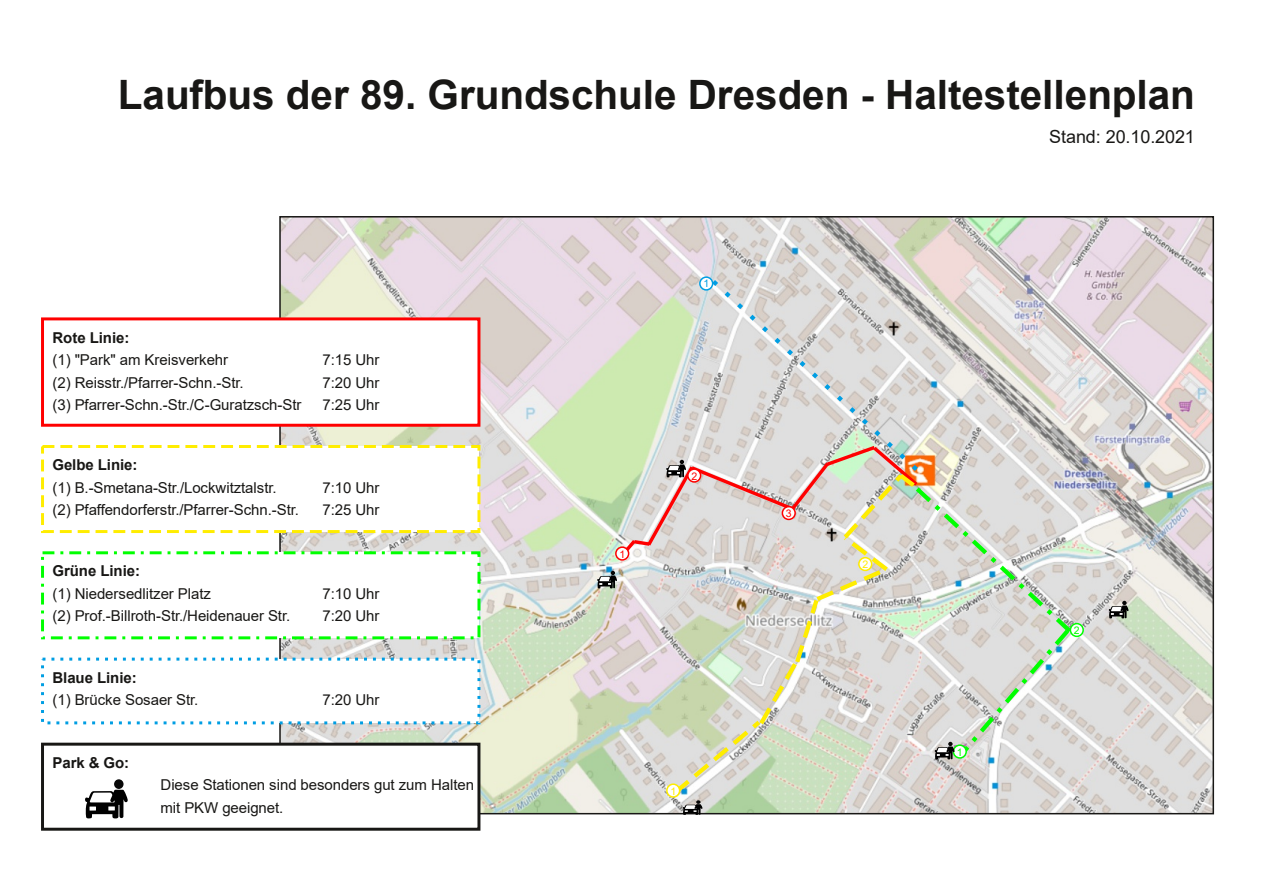
<style>
.page{position:relative;width:1263px;height:893px;background:#fff}
.page>*{position:absolute;margin:0;border:0;box-sizing:border-box;transform-origin:0 0}
.t1{font:700 40.5px "Arial";color:#181715}
.t2{font:18px "Arial";letter-spacing:-.005em;color:#181715}
.t3{font:15px/22.5px "Arial";letter-spacing:-.005em;color:#181715}
.t4{font:700 15px "Arial";letter-spacing:-.005em;color:#181715}
.t5{font:10.5px "Arial";color:#f00}
.t6{font:10.5px "Arial";color:#ffed00}
.t7{font:10.5px "Arial";color:#0f0}
.t8{font:10.5px "Arial";color:#009ee3}
</style>
<div class="page">
<img style="left:282px;top:219px;width:929px;height:592px">
<div style="left:1070px;top:624px;width:13px;height:12px;background:#fff;border-radius:50%"></div>
<div style="left:1070px;top:623px;width:14px;height:14px;border:2px solid #0f0;border-radius:50%"></div>
<div style="left:43px;top:319px;width:436px;height:106px;background:#fff"></div>
<div style="left:41px;top:317px;width:439px;height:110px;border:3px solid #f00"></div>
<div style="left:43px;top:446px;width:436px;height:85px;background:#fff"></div>
<div style="left:41px;top:445px;width:439px;height:88px;border:3px dashed #ffed00"></div>
<div style="left:43px;top:553px;width:436px;height:85px;background:#fff"></div>
<div style="left:41px;top:551px;width:439px;height:88px;border:3px dashed #0f0"></div>
<div style="left:43px;top:659px;width:436px;height:64px;background:#fff"></div>
<div style="left:43px;top:744px;width:436px;height:85px;background:#fff"></div>
<div style="left:41px;top:743px;width:439px;height:88px;border:3px solid #181715"></div>
<svg style="left:1109px;top:601px;width:19px;height:17px"></svg>
<svg style="left:597px;top:276px;width:479px;height:539px;background:#d5d6cc"></svg>
<div style="left:114px;top:779px;width:10px;height:10px;background:#000;border-radius:50%;opacity:.97"></div>
<svg style="left:85px;top:790px;width:43px;height:28px"></svg>
<h1 class="t1" style="left:118px;top:72px;width:1078px">Laufbus der 89. Grundschule Dresden - Haltestellenplan</h1>
<p class="t2" style="left:1049px;top:127px;width:147px">Stand: 20.10.2021</p>
<p class="t4" style="left:53px;top:329px;width:78px">Rote Linie:</p>
<p class="t3" style="left:53px;top:349px;width:177px">(1) "Park" am Kreisverkehr</p>
<p class="t3" style="left:323px;top:349px;width:58px">7:15 Uhr</p>
<p class="t3" style="left:53px;top:371px;width:193px">(2) Reisstr./Pfarrer-Schn.-Str.</p>
<p class="t3" style="left:323px;top:371px;width:58px">7:20 Uhr</p>
<p class="t3" style="left:53px;top:394px;width:250px">(3) Pfarrer-Schn.-Str./C-Guratzsch-Str</p>
<p class="t3" style="left:323px;top:394px;width:58px">7:25 Uhr</p>
<p class="t4" style="left:53px;top:456px;width:86px">Gelbe Linie:</p>
<p class="t3" style="left:53px;top:476px;width:226px">(1) B.-Smetana-Str./Lockwitztalstr.</p>
<p class="t3" style="left:323px;top:476px;width:58px">7:10 Uhr</p>
<p class="t3" style="left:53px;top:499px;width:248px">(2) Pfaffendorferstr./Pfarrer-Schn.-Str.</p>
<p class="t3" style="left:323px;top:499px;width:58px">7:25 Uhr</p>
<p class="t4" style="left:53px;top:563px;width:89px">Grüne Linie:</p>
<p class="t3" style="left:53px;top:582px;width:160px">(1) Niedersedlitzer Platz</p>
<p class="t3" style="left:323px;top:582px;width:58px">7:10 Uhr</p>
<p class="t3" style="left:53px;top:605px;width:239px">(2) Prof.-Billroth-Str./Heidenauer Str.</p>
<p class="t3" style="left:323px;top:605px;width:58px">7:20 Uhr</p>
<p class="t4" style="left:53px;top:669px;width:86px">Blaue Linie:</p>
<p class="t3" style="left:53px;top:689px;width:147px">(1) Brücke Sosaer Str.</p>
<p class="t3" style="left:323px;top:689px;width:58px">7:20 Uhr</p>
<p class="t4" style="left:53px;top:754px;width:78px">Park &amp; Go:</p>
<p class="t3" style="left:161px;top:774px;width:315px">Diese Stationen sind besonders gut zum Halten mit PKW geeignet.</p>
<p class="t8" style="left:703px;top:278px;width:7px">1</p>
<p class="t5" style="left:619px;top:548px;width:7px">1</p>
<p class="t5" style="left:691px;top:470px;width:7px">2</p>
<p class="t5" style="left:786px;top:507px;width:7px">3</p>
<p class="t6" style="left:862px;top:558px;width:7px">2</p>
<p class="t6" style="left:670px;top:785px;width:7px">1</p>
<p class="t7" style="left:957px;top:746px;width:7px">1</p>
<p class="t7" style="left:1074px;top:624px;width:7px">2</p>
</div>
